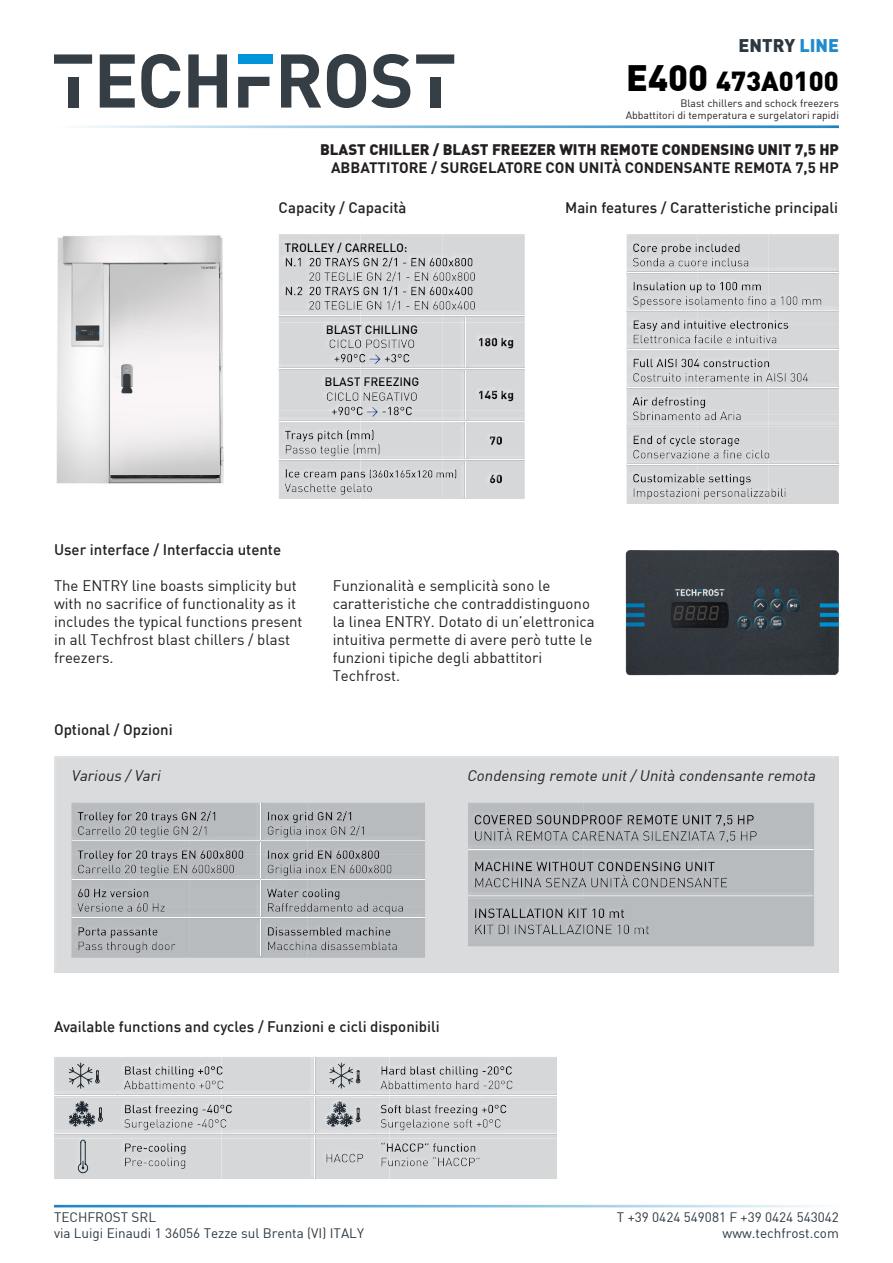
<style>
.page{position:relative;width:893px;height:1263px;background:#fff}
.page>*{position:absolute;margin:0;border:0;box-sizing:border-box;transform-origin:0 0}
.t1{font:900 27px "DIN";color:#000}
.t2{font:900 18px "DIN";color:#2c3841}
.Testo{font:15px/18px "DIN";color:#231f20}
.t3{font:500 15px "DIN";color:#231f20}
.Testo-2{font:900 15px/18px "DIN";color:#231f20;text-align:right}
.t4{font:italic 15px "DIN";color:#231f20}
.t5{font:13.5px/16.2px "DIN";color:#2c3841}
.t6{font:500 12px "DIN";color:#000}
.t7{font:10.5px/12.6px "DIN";color:#231f20;text-align:right}
.s1{color:#208ccb}
.s2{font-size:36px}
.s3{font-weight:700}
</style>
<div class="page">
<div style="left:53px;top:125px;width:786px;height:5px;background:#231f20;opacity:.5"></div>
<div style="left:53px;top:1204px;width:786px;height:5px;background:#231f20;opacity:.5"></div>
<svg style="left:100px;top:54px;width:35px;height:54px"></svg>
<svg style="left:141px;top:54px;width:39px;height:54px"></svg>
<svg style="left:188px;top:54px;width:39px;height:54px"></svg>
<svg style="left:281px;top:54px;width:40px;height:54px"></svg>
<svg style="left:327px;top:54px;width:83px;height:54px"></svg>
<svg style="left:238px;top:77px;width:31px;height:31px"></svg>
<div style="left:238px;top:54px;width:35px;height:10px;background:#0095db"></div>
<svg style="left:54px;top:54px;width:38px;height:10px"></svg>
<div style="left:68px;top:77px;width:10px;height:31px;background:#353d45"></div>
<svg style="left:416px;top:54px;width:38px;height:10px"></svg>
<div style="left:430px;top:77px;width:10px;height:31px;background:#353d45"></div>
<img style="left:626px;top:550px;width:213px;height:125px">
<img style="left:56px;top:235px;width:168px;height:249px">
<div style="left:276px;top:234px;width:254px;height:267px;background:#fff;opacity:.75"></div>
<div style="left:53px;top:754px;width:788px;height:219px;background:#d9dbdd"></div>
<div style="left:69px;top:802px;width:358px;height:158px;background:#fff;opacity:.75"></div>
<div style="left:466px;top:802px;width:350px;height:146px;background:#fff;opacity:.75"></div>
<svg style="left:54px;top:1057px;width:503px;height:122px"></svg>
<div style="left:624px;top:234px;width:217px;height:272px;background:#fff;opacity:.75"></div>
<p class="t2" style="left:739px;top:33px;width:102px">ENTRY <span class="s1">LINE</span></p>
<h1 class="t1" style="left:626px;top:63px;width:214px"><span class="s2">E400</span> 473A0100</h1>
<p class="t7" style="left:626px;top:97px;width:215px">Blast chillers and schock freezers<br>Abbattitori di temperatura e surgelatori rapidi</p>
<p class="Testo-2" style="left:320px;top:140px;width:520px">BLAST CHILLER / BLAST FREEZER WITH REMOTE CONDENSING UNIT 7,5 HP<br><span class="s3">ABBATTITORE / SURGELATORE CON UNITÀ CONDENSANTE REMOTA 7,5 HP</span></p>
<p class="t3" style="left:279px;top:198px;width:129px">Capacity / Capacità</p>
<p class="t3" style="left:565px;top:198px;width:275px">Main features / Caratteristiche principali</p>
<p class="t6" style="left:285px;top:240px;width:124px">TROLLEY / CARRELLO:</p>
<p class="t6" style="left:326px;top:322px;width:94px">BLAST CHILLING</p>
<p class="t6" style="left:324px;top:374px;width:96px">BLAST FREEZING</p>
<p class="t3" style="left:54px;top:540px;width:229px">User interface / Interfaccia utente</p>
<p class="Testo" style="left:54px;top:576px;width:250px">The ENTRY line boasts simplicity but with no sacrifice of functionality as it includes the typical functions present in all Techfrost blast chillers / blast freezers.</p>
<p class="Testo" style="left:333px;top:576px;width:219px">Funzionalità e semplicità sono le</p>
<p class="Testo" style="left:333px;top:594px;width:264px">caratteristiche che contraddistinguono la linea ENTRY. Dotato di un’elettronica intuitiva permette di avere però tutte le funzioni tipiche degli abbattitori</p>
<p class="Testo" style="left:333px;top:666px;width:69px">Techfrost.</p>
<p class="t3" style="left:54px;top:720px;width:120px">Optional / Opzioni</p>
<p class="t4" style="left:71px;top:766px;width:94px">Various /Vari</p>
<p class="t4" style="left:467px;top:766px;width:353px">Condensing remote unit/Unità condensante remota</p>
<p class="t3" style="left:54px;top:1017px;width:387px">Available functions and cycles / Funzioni e cicli disponibili</p>
<p class="t5" style="left:54px;top:1209px;width:311px">TECHFROST SRL<br>via Luigi Einaudi 1 36056 Tezze sul Brenta (VI) ITALY</p>
<p class="t5" style="left:617px;top:1209px;width:223px;text-align:right">T +39 0424 549081 F +39 0424 543042 www.techfrost.com</p>
</div>
